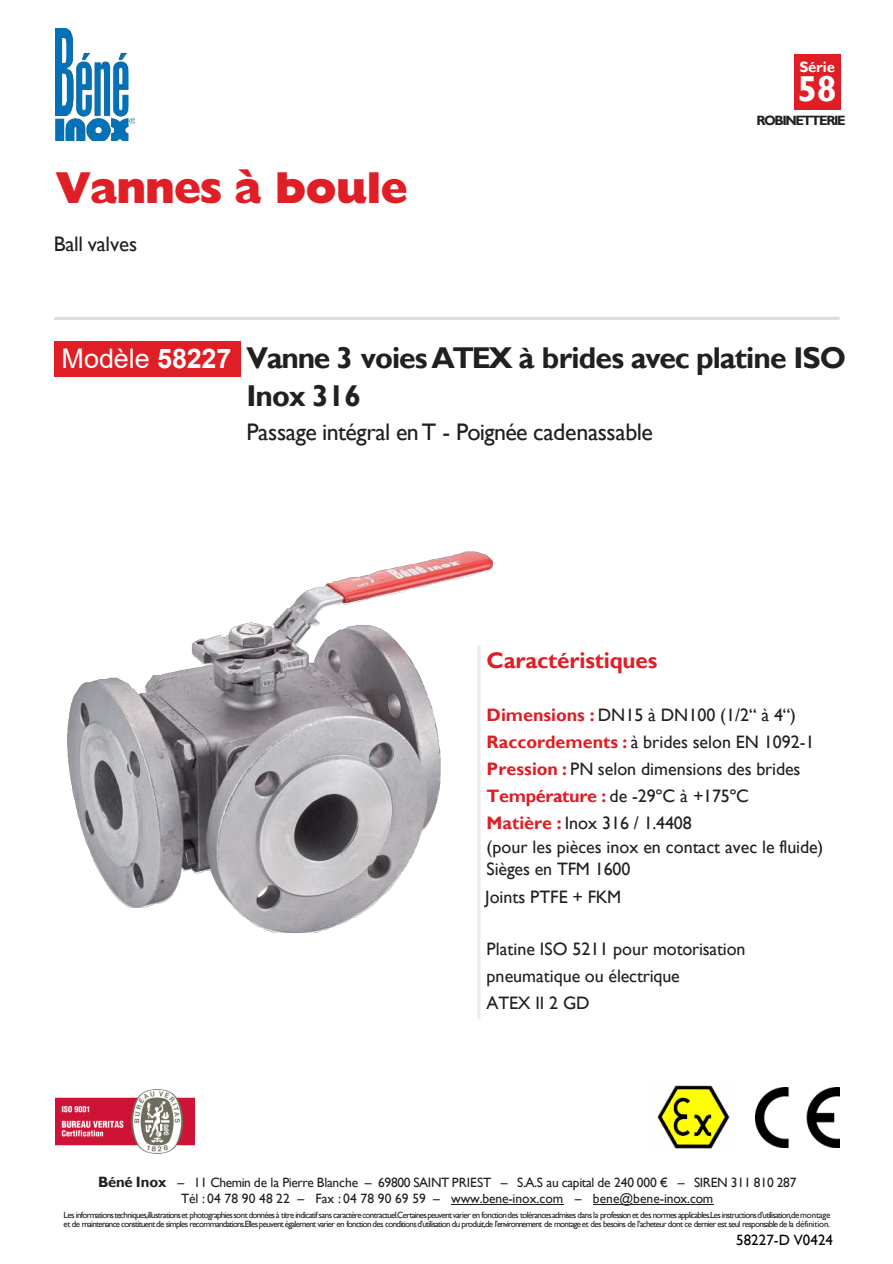
<style>
.page{position:relative;width:893px;height:1264px;background:#fff}
.page>*{position:absolute;margin:0;border:0;box-sizing:border-box;transform-origin:0 0}
.t1{font:800 45px "Gill Sans Std";letter-spacing:-.035em;color:#df1e25}
.t2{font:700 36px "Gill Sans";color:#fefffe}
.t3{font:700 30px/37.7px "Gill Sans";letter-spacing:-.03em;color:#221f1f}
.t4{font:27px "Arial";letter-spacing:-.005em;color:#fefffe}
.t5{font:24px "Gill Sans";letter-spacing:-.02em;color:#221f1f}
.t6{font:700 22.5px "Gill Sans";letter-spacing:-.01em;color:#df1e25}
.t7{font:21px "Gill Sans";letter-spacing:-.01em;color:#221f1f}
.t8{font:18px/27px "Gill Sans";color:#221f1f}
.t9{font:15px "Gill Sans";letter-spacing:.005em;color:#000}
.t10{font:700 15px "Gill Sans";letter-spacing:-.01em;color:#fefffe}
.t11{font:13.5px/15.9px "Gill Sans";letter-spacing:-.005em;color:#221f1f;text-align:center}
.t12{font:700 13.5px "Gill Sans";letter-spacing:-.105em;color:#221f1f}
.t13{font:9px/9px "Gill Sans";letter-spacing:-.08em;color:#221f1f}
.s1{font-weight:700}
.s2{font-weight:700;color:#df1e25}
.s3{font-weight:700;font-size:15px}
</style>
<div class="page">
<hr style="left:54px;top:317px;width:785px;height:3px;background:#dcddde">
<div style="left:54px;top:341px;width:186px;height:35px;background:#df1e25"></div>
<img style="left:68px;top:551px;width:424px;height:381px">
<hr style="left:477px;top:645px;width:3px;height:373px;background:#ebebeb">
<img style="left:657px;top:1085px;width:73px;height:64px">
<img style="left:755px;top:1087px;width:84px;height:60px">
<img style="left:55px;top:1089px;width:140px;height:64px">
<div style="left:794px;top:54px;width:46px;height:21px;background:#df1e25"></div>
<div style="left:794px;top:75px;width:46px;height:35px;background:#df1e25"></div>
<img style="left:55px;top:28px;width:80px;height:112px">
<hr style="left:451px;top:1203px;width:112px;height:1px;background:#221f1f">
<hr style="left:593px;top:1203px;width:120px;height:1px;background:#221f1f">
<h1 class="t1" style="left:55px;top:161px;width:354px">Vannes à boule</h1>
<h3 class="t7" style="left:54px;top:235px;width:85px">Ball valves</h3>
<h3 class="t10" style="left:799px;top:60px;width:37px">Série</h3>
<h2 class="t2" style="left:797px;top:74px;width:41px">58</h2>
<h3 class="t12" style="left:756px;top:115px;width:91px">ROBINETTERIE</h3>
<h3 class="t4" style="left:62px;top:348px;width:171px">Modèle <span class="s1">58227</span></h3>
<h3 class="t3" style="left:246px;top:341px;width:601px">Vanne 3 voiesATEX à brides avec platine ISO<br>Inox 316</h3>
<h3 class="t5" style="left:246px;top:422px;width:408px">Passage intégral enT - Poignée cadenassable</h3>
<h3 class="t6" style="left:486px;top:651px;width:172px">Caractéristiques</h3>
<h3 class="t8" style="left:486px;top:703px;width:329px"><span class="s2">Dimensions :</span> DN15 à DN100 (1/2“ à 4“)<br><span class="s2">Raccordements :</span> à brides selon EN 1092-1<br><span class="s2">Pression :</span> PN selon dimensions des brides <span class="s2">Température :</span> de -29ºC à +175ºC <span class="s2">Matière :</span> Inox 316 / 1.4408</h3>
<h3 class="t8" style="left:486px;top:837px;width:338px;line-height:21.6px">(pour les pièces inox en contact avec le fluide)<br>Sièges en TFM 1600</h3>
<h3 class="t8" style="left:485px;top:884px;width:138px">Joints PTFE + FKM</h3>
<h3 class="t8" style="left:486px;top:936px;width:260px">Platine ISO 5211 pour motorisation pneumatique ou électrique<br>ATEX II 2 GD</h3>
<h3 class="t11" style="left:98px;top:1175px;width:699px"><span class="s3">Béné Inox</span> – 11 Chemin de la Pierre Blanche – 69800 SAINT PRIEST – S.A.S au capital de 240 000 € – SIREN 311 810 287<br>Tél : 04 78 90 48 22 – Fax : 04 78 90 69 59 – www.bene-inox.com – bene@bene-inox.com</h3>
<p class="t13" style="left:64px;top:1211px;width:768px">Les informationstechniques,illustrationset photographiessont donnéesà titre indicatif sans caractèrecontractuel.Certainespeuvent varier en fonctiondes tolérancesadmises dans la professionet des normes applicables.Les instructionsd’utilisation,de montage et de maintenance constituent de simples recommandations.Ellespeuvent également varier en fonction des conditionsd’utilisation du produit,de l’environnement de montage et des besoins de l’acheteur dont ce dernier est seul responsable de la définition.</p>
<h3 class="t9" style="left:736px;top:1233px;width:98px">58227-D V0424</h3>
</div>
